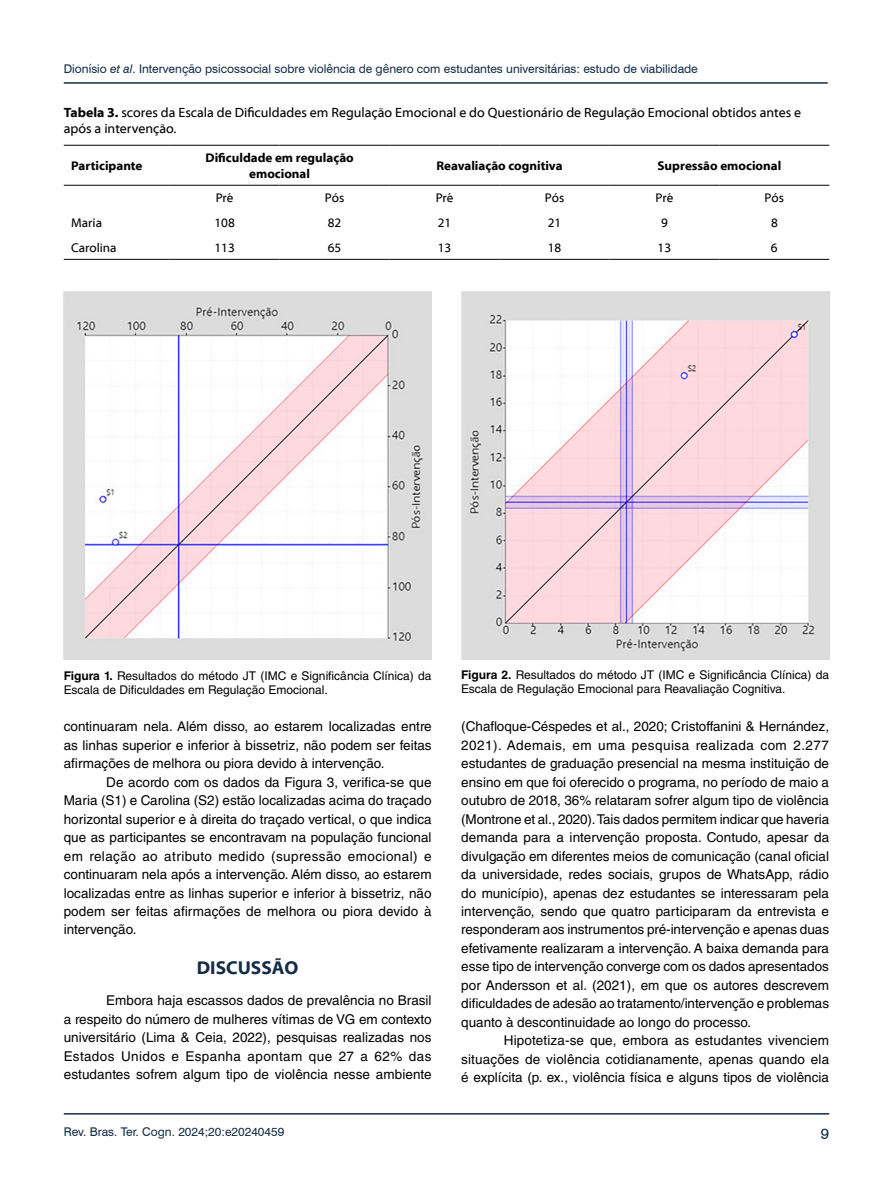
<style>
.page{position:relative;width:893px;height:1191px;background:#fff}
.page>*{position:absolute;margin:0;border:0;box-sizing:border-box;transform-origin:0 0}
.t1{font:700 18.75px "Myriad Web Pro";color:#142c46}
.t2{font:15px "Swiss 721 BT";color:#142c46}
.t3{font:13.5px/18.5px "Helvetica LT Std";color:#000;text-align:justify}
.t4{font:13.5px/16.2px "Myriad Web Pro";color:#000}
.t5{font:700 12.75px/15.3px "Myriad Web Pro";color:#000;text-align:center}
.t6{font:12.75px "Myriad Web Pro";color:#000}
.t7{font:12px/14.4px "Helvetica LT Std";color:#000}
.t8{font:12px "Swiss 721 BT";color:#142c46}
.s1{font-style:italic}
.s2{font-weight:700}
</style>
<div class="page">
<hr style="left:64px;top:82px;width:764px;height:2px;background:#142c46">
<hr style="left:64px;top:1113px;width:765px;height:1px;background:#142c46">
<hr style="left:64px;top:145px;width:106px;height:1px;background:#000">
<hr style="left:170px;top:145px;width:110px;height:1px;background:#000">
<hr style="left:280px;top:145px;width:110px;height:1px;background:#000">
<hr style="left:390px;top:145px;width:110px;height:1px;background:#000">
<hr style="left:500px;top:145px;width:109px;height:1px;background:#000">
<hr style="left:609px;top:145px;width:110px;height:1px;background:#000">
<hr style="left:719px;top:145px;width:110px;height:1px;background:#000">
<hr style="left:64px;top:185px;width:106px;height:1px;background:#000">
<hr style="left:170px;top:185px;width:110px;height:1px;background:#000">
<hr style="left:280px;top:185px;width:110px;height:1px;background:#000">
<hr style="left:390px;top:185px;width:110px;height:1px;background:#000">
<hr style="left:500px;top:185px;width:109px;height:1px;background:#000">
<hr style="left:609px;top:185px;width:110px;height:1px;background:#000">
<hr style="left:719px;top:185px;width:110px;height:1px;background:#000">
<hr style="left:64px;top:259px;width:106px;height:1px;background:#000">
<hr style="left:170px;top:259px;width:110px;height:1px;background:#000">
<hr style="left:280px;top:259px;width:110px;height:1px;background:#000">
<hr style="left:390px;top:259px;width:110px;height:1px;background:#000">
<hr style="left:500px;top:259px;width:109px;height:1px;background:#000">
<hr style="left:609px;top:259px;width:110px;height:1px;background:#000">
<hr style="left:719px;top:259px;width:110px;height:1px;background:#000">
<img style="left:64px;top:291px;width:368px;height:368px">
<img style="left:461px;top:291px;width:368px;height:368px">
<p class="t8" style="left:64px;top:61px;width:636px">Dionísio <span class="s1">et al</span>. Intervenção psicossocial sobre violência de gênero com estudantes universitárias: estudo de viabilidade</p>
<p class="t4" style="left:64px;top:104px;width:739px"><span class="s2">Tabela 3.</span> scores da Escala de Dificuldades em Regulação Emocional e do Questionário de Regulação Emocional obtidos antes e após a intervenção.</p>
<p class="t5" style="left:71px;top:158px;width:73px">Participante</p>
<p class="t5" style="left:205px;top:151px;width:150px">Dificuldade em regulação emocional</p>
<p class="t5" style="left:436px;top:158px;width:128px">Reavaliação cognitiva</p>
<p class="t5" style="left:658px;top:158px;width:125px">Supressão emocional</p>
<p class="t6" style="left:216px;top:191px;width:19px">Pré</p>
<p class="t6" style="left:325px;top:191px;width:21px">Pós</p>
<p class="t6" style="left:436px;top:191px;width:19px">Pré</p>
<p class="t6" style="left:545px;top:191px;width:21px">Pós</p>
<p class="t6" style="left:656px;top:191px;width:19px">Pré</p>
<p class="t6" style="left:765px;top:191px;width:21px">Pós</p>
<p class="t6" style="left:71px;top:216px;width:32px">Maria</p>
<p class="t6" style="left:215px;top:216px;width:22px">108</p>
<p class="t6" style="left:328px;top:216px;width:15px">82</p>
<p class="t6" style="left:438px;top:216px;width:15px">21</p>
<p class="t6" style="left:548px;top:216px;width:15px">21</p>
<p class="t6" style="left:661px;top:216px;width:8px">9</p>
<p class="t6" style="left:771px;top:216px;width:8px">8</p>
<p class="t6" style="left:71px;top:241px;width:47px">Carolina</p>
<p class="t6" style="left:215px;top:241px;width:22px">113</p>
<p class="t6" style="left:328px;top:241px;width:15px">65</p>
<p class="t6" style="left:438px;top:241px;width:15px">13</p>
<p class="t6" style="left:548px;top:241px;width:15px">18</p>
<p class="t6" style="left:658px;top:241px;width:15px">13</p>
<p class="t6" style="left:771px;top:241px;width:8px">6</p>
<p class="t7" style="left:64px;top:668px;width:369px"><span class="s2">Figura 1.</span> Resultados do método JT (IMC e Significância Clínica) da<br>Escala de Dificuldades em Regulação Emocional.</p>
<p class="t7" style="left:461px;top:667px;width:369px"><span class="s2">Figura 2.</span> Resultados do método JT (IMC e Significância Clínica) da<br>Escala de Regulação Emocional para Reavaliação Cognitiva.</p>
<p class="t3" style="left:64px;top:717px;width:370px">continuaram nela. Além disso, ao estarem localizadas entre as linhas superior e inferior à bissetriz, não podem ser feitas afirmações de melhora ou piora devido à intervenção.</p>
<p class="t3" style="left:64px;top:772px;width:369px;text-indent:43px">De acordo com os dados da Figura 3, verifica-se que Maria (S1) e Carolina (S2) estão localizadas acima do traçado horizontal superior e à direita do traçado vertical, o que indica que as participantes se encontravam na população funcional em relação ao atributo medido (supressão emocional) e continuaram nela após a intervenção. Além disso, ao estarem localizadas entre as linhas superior e inferior à bissetriz, não podem ser feitas afirmações de melhora ou piora devido à intervenção.</p>
<h1 class="t1" style="left:197px;top:957px;width:103px">DISCUSSÃO</h1>
<p class="t3" style="left:64px;top:991px;width:369px;text-indent:43px">Embora haja escassos dados de prevalência no Brasil a respeito do número de mulheres vítimas de VG em contexto universitário (Lima &amp; Ceia, 2022), pesquisas realizadas nos Estados Unidos e Espanha apontam que 27 a 62% das estudantes sofrem algum tipo de violência nesse ambiente</p>
<p class="t3" style="left:461px;top:717px;width:370px">(Chafloque-Céspedes et al., 2020; Cristoffanini &amp; Hernández, 2021). Ademais, em uma pesquisa realizada com 2.277 estudantes de graduação presencial na mesma instituição de ensino em que foi oferecido o programa, no período de maio a outubro de 2018, 36% relataram sofrer algum tipo de violência (Montrone et al., 2020). Tais dados permitem indicar que haveria demanda para a intervenção proposta. Contudo, apesar da divulgação em diferentes meios de comunicação (canal oficial da universidade, redes sociais, grupos de WhatsApp, rádio do município), apenas dez estudantes se interessaram pela intervenção, sendo que quatro participaram da entrevista e responderam aos instrumentos pré-intervenção e apenas duas efetivamente realizaram a intervenção. A baixa demanda para esse tipo de intervenção converge com os dados apresentados por Andersson et al. (2021), em que os autores descrevem dificuldades de adesão ao tratamento/intervenção e problemas quanto à descontinuidade ao longo do processo.</p>
<p class="t3" style="left:461px;top:1031px;width:369px;text-indent:43px">Hipotetiza-se que, embora as estudantes vivenciem situações de violência cotidianamente, apenas quando ela é explícita (p. ex., violência física e alguns tipos de violência</p>
<p class="t8" style="left:64px;top:1124px;width:222px">Rev. Bras. Ter. Cogn. 2024;20:e20240459</p>
<p class="t2" style="left:821px;top:1124px;width:10px">9</p>
</div>
